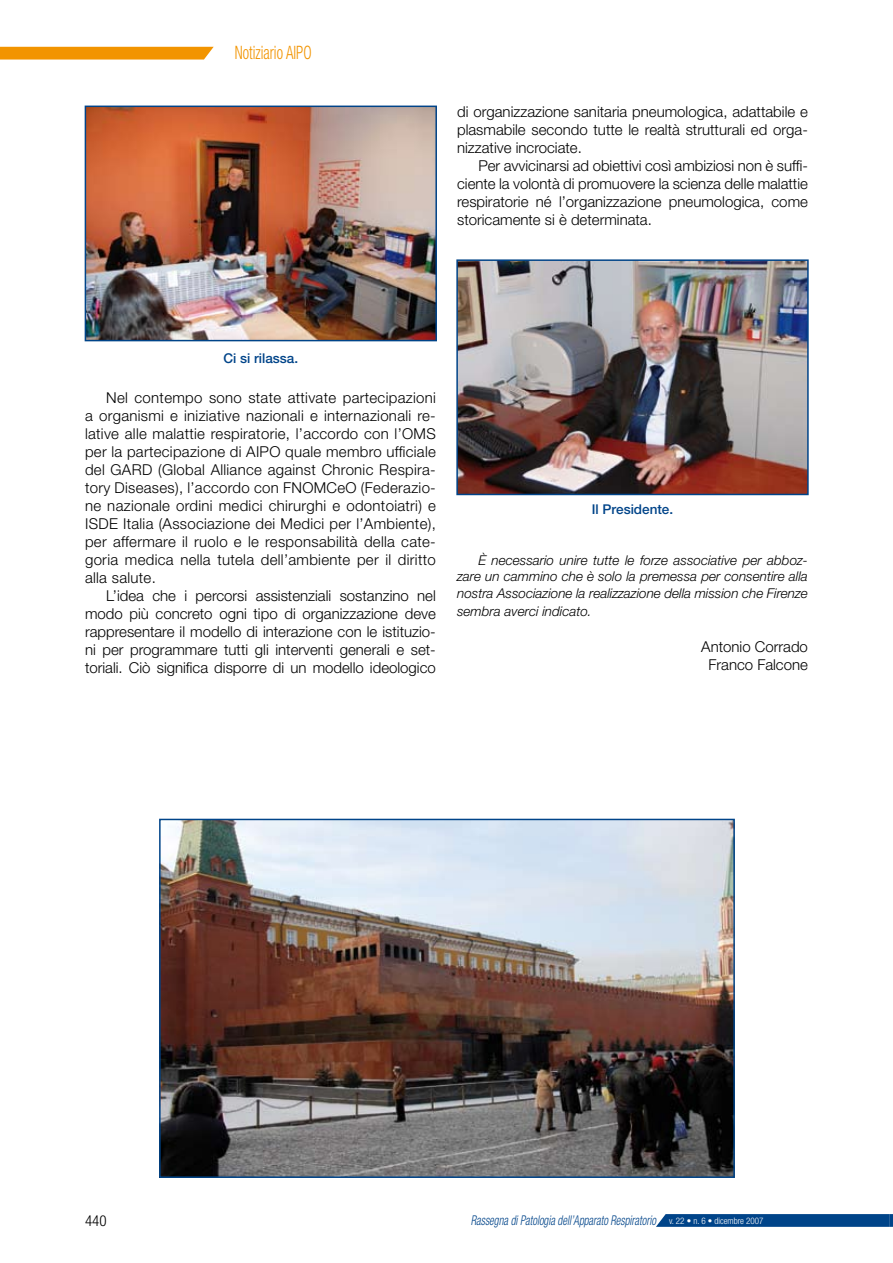
<style>
.page{position:relative;width:893px;height:1263px;background:#fff}
.page>*{position:absolute;margin:0;border:0;box-sizing:border-box;transform-origin:0 0}
.t1{font:300 condensed 18.45px "Helvetica Neue LT Std";color:#f29400;scale:.8 1}
.t2{font:300 15px/18px "Helvetica Neue LT Std";color:#000;text-align:justify}
.t3{font:300 condensed 15px "Helvetica Neue LT Std";color:#000}
.t4{font:italic 300 13.5px/16.2px "Helvetica Neue LT Std";color:#000;text-align:justify}
.t5{font:italic 300 condensed 13.5px "Helvetica Neue LT Std";color:#004489;scale:.8 1}
.t6{font:500 13.5px "Helvetica Neue LT Std";color:#004489}
.t7{font:300 condensed 9px "Helvetica Neue LT Std";color:#fff}
</style>
<div class="page">
<svg style="left:0;top:47px;width:214px;height:13px;background:#f29a0f"></svg>
<svg style="left:656px;top:1214px;width:237px;height:13px;background:#094b8d"></svg>
<img style="left:88px;top:109px;width:346px;height:229px">
<div style="left:85px;top:106px;width:352px;height:235px;border:2px solid #004489"></div>
<img style="left:459px;top:262px;width:347px;height:230px">
<div style="left:456px;top:259px;width:353px;height:236px;border:2px solid #004489"></div>
<img style="left:162px;top:822px;width:570px;height:353px">
<div style="left:159px;top:819px;width:576px;height:359px;border:2px solid #004489"></div>
<p class="t1" style="left:235px;top:42px;width:97px">Notiziario AIPO</p>
<p class="t2" style="left:457px;top:102px;width:352px">di organizzazione sanitaria pneumologica, adattabile e plasmabile secondo tutte le realtà strutturali ed orga&shy;nizzative incrociate.</p>
<p class="t2" style="left:457px;top:156px;width:352px;text-indent:21px">Per avvicinarsi ad obiettivi così ambiziosi non è suffi&shy;ciente la volontà di promuovere la scienza delle malattie respiratorie né l’organizzazione pneumologica, come storicamente si è determinata.</p>
<p class="t6" style="left:223px;top:350px;width:76px">Ci si rilassa.</p>
<p class="t2" style="left:85px;top:388px;width:352px;text-indent:21px">Nel contempo sono state attivate partecipazioni a organismi e iniziative nazionali e internazionali re&shy;lative alle malattie respiratorie, l’accordo con l’OMS per la partecipazione di AIPO quale membro ufficiale del GARD (Global Alliance against Chronic Respira&shy;tory Diseases), l’accordo con FNOMCeO (Federazio&shy;ne nazionale ordini medici chirurghi e odontoiatri) e ISDE Italia (Associazione dei Medici per l’Ambiente), per affermare il ruolo e le responsabilità della cate&shy;goria medica nella tutela dell’ambiente per il diritto alla salute.</p>
<p class="t2" style="left:85px;top:586px;width:352px;text-indent:21px">L’idea che i percorsi assistenziali sostanzino nel modo più concreto ogni tipo di organizzazione deve rappresentare il modello di interazione con le istituzio&shy;ni per programmare tutti gli interventi generali e set&shy;toriali. Ciò significa disporre di un modello ideologico</p>
<p class="t6" style="left:592px;top:501px;width:83px">Il Presidente.</p>
<p class="t4" style="left:457px;top:552px;width:352px;text-indent:21px">È necessario unire tutte le forze associative per abboz&shy;zare un cammino che è solo la premessa per consentire alla nostra Associazione la realizzazione della mission che Firenze</p>
<p class="t4" style="left:457px;top:603px;width:136px">sembra averci indicato.</p>
<p class="t2" style="left:701px;top:637px;width:108px;text-align:center">Antonio Corrado<br>Franco Falcone</p>
<p class="t3" style="left:85px;top:1212px;width:23px">440</p>
<p class="t5" style="left:471px;top:1212px;width:233px">Rassegna di Patologia dell’Apparato Respiratorio</p>
<p class="t7" style="left:669px;top:1215px;width:96px">v. 22 • n. 6 • dicembre 2007</p>
</div>
